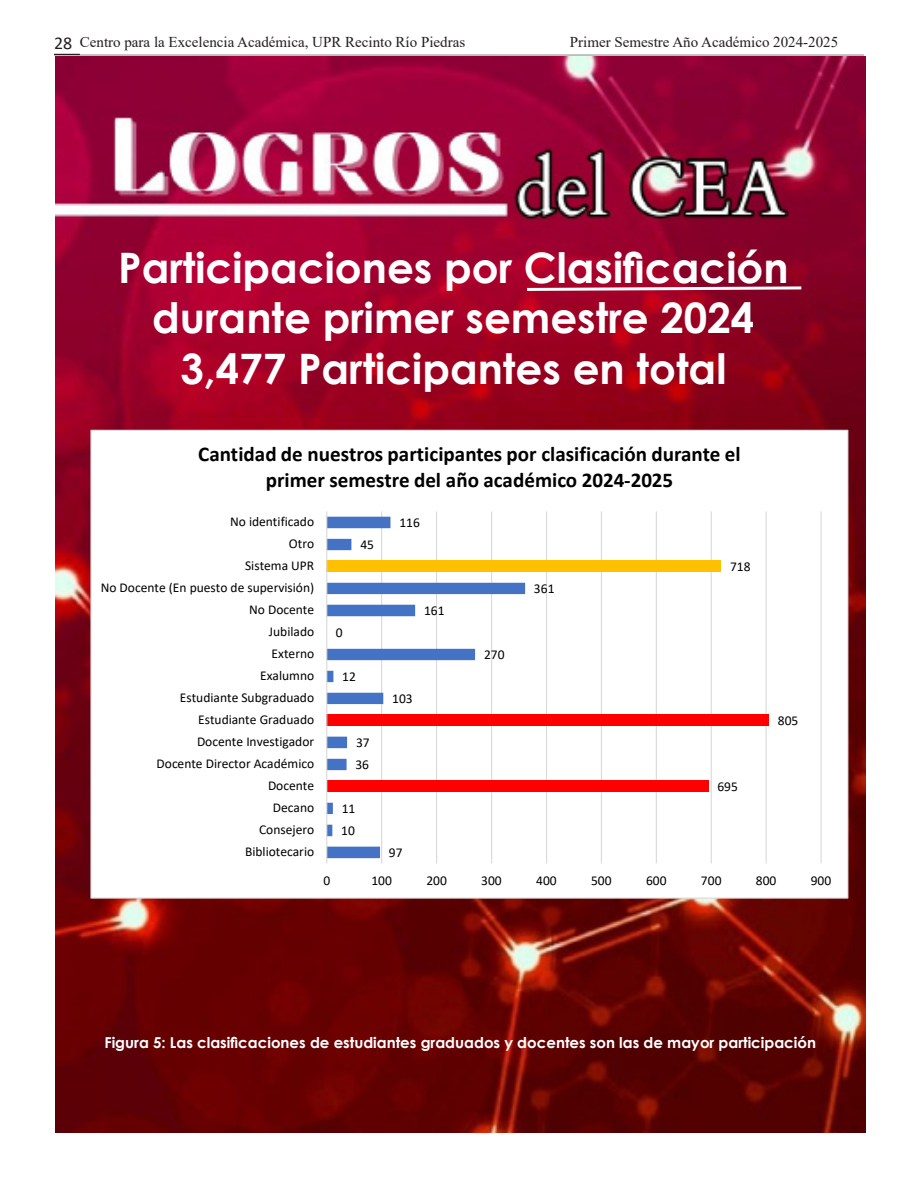
<style>
.page{position:relative;width:918px;height:1188px;background:#fff}
.page>*{position:absolute;margin:0;border:0;box-sizing:border-box;transform-origin:0 0}
.Facultad{font:700 42px/50.4px "Century Gothic";color:#fff;text-align:center}
.t1{font:700 21px/25.8px "Calibri";color:#000;text-align:center}
.Facultad-2{font:15px "Times New Roman";color:#231f20}
.Facultad-3{font:700 15px "Century Gothic";color:#fff}
.t2{font:13.5px "Calibri";color:#000}
.t3{font:13.5px "Calibri";color:#231f20}
.s1{font-size:18px}
</style>
<div class="page">
<hr style="left:54px;top:54px;width:810px;height:1px;background:#231f20">
<img style="left:55px;top:56px;width:810px;height:1077px">
<svg style="left:524px;top:285px;width:280px;height:7px"></svg>
<div style="left:80px;top:37px;width:799px;height:18px;background:#fff"></div>
<div style="left:91px;top:430px;width:757px;height:468px;background:#fff"></div>
<hr style="left:381px;top:511px;width:1px;height:352px;background:#d9d9d9">
<hr style="left:436px;top:511px;width:1px;height:352px;background:#d9d9d9">
<hr style="left:491px;top:511px;width:1px;height:352px;background:#d9d9d9">
<hr style="left:546px;top:511px;width:1px;height:352px;background:#d9d9d9">
<hr style="left:601px;top:511px;width:1px;height:352px;background:#d9d9d9">
<hr style="left:656px;top:511px;width:1px;height:352px;background:#d9d9d9">
<hr style="left:711px;top:511px;width:1px;height:352px;background:#d9d9d9">
<hr style="left:766px;top:511px;width:1px;height:352px;background:#d9d9d9">
<hr style="left:820px;top:511px;width:2px;height:352px;background:#d9d9d9">
<div style="left:327px;top:781px;width:382px;height:11px;background:#f00"></div>
<div style="left:327px;top:715px;width:442px;height:11px;background:#f00"></div>
<div style="left:327px;top:561px;width:394px;height:11px;background:#ffc000"></div>
<svg style="left:327px;top:517px;width:198px;height:341px"></svg>
<hr style="left:326px;top:511px;width:1px;height:352px;background:#d9d9d9">
<p class="Facultad-2" style="left:80px;top:32px;width:387px">Centro para la Excelencia Académica, UPR Recinto Río Piedras</p>
<p class="Facultad-2" style="left:570px;top:32px;width:270px">Primer Semestre Año Académico 2024-2025</p>
<p class="t3" style="left:54px;top:36px;width:364px"><span class="s1">28</span> Centro para la Excelencia Académica, UPR Recinto Río Piedras</p>
<p class="t3" style="left:605px;top:36px;width:260px">Segundo Semestre Año Académico 2023 - 2024</p>
<p class="Facultad" style="left:118px;top:241px;width:672px">Participaciones por Clasificación durante primer semestre 2024<br>3,477 Participantes en total</p>
<p class="t1" style="left:198px;top:441px;width:544px">Cantidad de nuestros participantes por clasificación durante el primer semestre del año académico 2024-2025</p>
<p class="t2" style="left:230px;top:513px;width:86px">No identificado</p>
<p class="t2" style="left:399px;top:513px;width:22px">116</p>
<p class="t2" style="left:289px;top:535px;width:27px">Otro</p>
<p class="t2" style="left:360px;top:535px;width:15px">45</p>
<p class="t2" style="left:245px;top:557px;width:71px">Sistema UPR</p>
<p class="t2" style="left:730px;top:557px;width:22px">718</p>
<p class="t2" style="left:101px;top:579px;width:215px">No Docente (En puesto de supervisión)</p>
<p class="t2" style="left:534px;top:579px;width:22px">361</p>
<p class="t2" style="left:249px;top:601px;width:67px">No Docente</p>
<p class="t2" style="left:424px;top:601px;width:22px">161</p>
<p class="t2" style="left:269px;top:623px;width:47px">Jubilado</p>
<p class="t2" style="left:336px;top:623px;width:8px">0</p>
<p class="t2" style="left:272px;top:645px;width:44px">Externo</p>
<p class="t2" style="left:484px;top:645px;width:22px">270</p>
<p class="t2" style="left:260px;top:666px;width:56px">Exalumno</p>
<p class="t2" style="left:342px;top:667px;width:15px">12</p>
<p class="t2" style="left:180px;top:688px;width:136px">Estudiante Subgraduado</p>
<p class="t2" style="left:392px;top:689px;width:22px">103</p>
<p class="t2" style="left:198px;top:710px;width:118px">Estudiante Graduado</p>
<p class="t2" style="left:778px;top:711px;width:22px">805</p>
<p class="t2" style="left:197px;top:732px;width:119px">Docente Investigador</p>
<p class="t2" style="left:356px;top:733px;width:15px">37</p>
<p class="t2" style="left:157px;top:754px;width:159px">Docente Director Académico</p>
<p class="t2" style="left:355px;top:755px;width:15px">36</p>
<p class="t2" style="left:268px;top:776px;width:48px">Docente</p>
<p class="t2" style="left:717px;top:777px;width:22px">695</p>
<p class="t2" style="left:273px;top:798px;width:43px">Decano</p>
<p class="t2" style="left:342px;top:799px;width:15px">11</p>
<p class="t2" style="left:259px;top:820px;width:57px">Consejero</p>
<p class="t2" style="left:341px;top:821px;width:15px">10</p>
<p class="t2" style="left:245px;top:842px;width:71px">Bibliotecario</p>
<p class="t2" style="left:389px;top:843px;width:15px">97</p>
<p class="t2" style="left:323px;top:871px;width:8px">0</p>
<p class="t2" style="left:371px;top:871px;width:22px">100</p>
<p class="t2" style="left:426px;top:871px;width:22px">200</p>
<p class="t2" style="left:481px;top:871px;width:22px">300</p>
<p class="t2" style="left:536px;top:871px;width:22px">400</p>
<p class="t2" style="left:591px;top:871px;width:22px">500</p>
<p class="t2" style="left:646px;top:871px;width:22px">600</p>
<p class="t2" style="left:701px;top:871px;width:22px">700</p>
<p class="t2" style="left:756px;top:871px;width:22px">800</p>
<p class="t2" style="left:811px;top:871px;width:22px">900</p>
<p class="Facultad-3" style="left:105px;top:1032px;width:713px">Figura 5: Las clasificaciones de estudiantes graduados y docentes son las de mayor participación</p>
</div>
